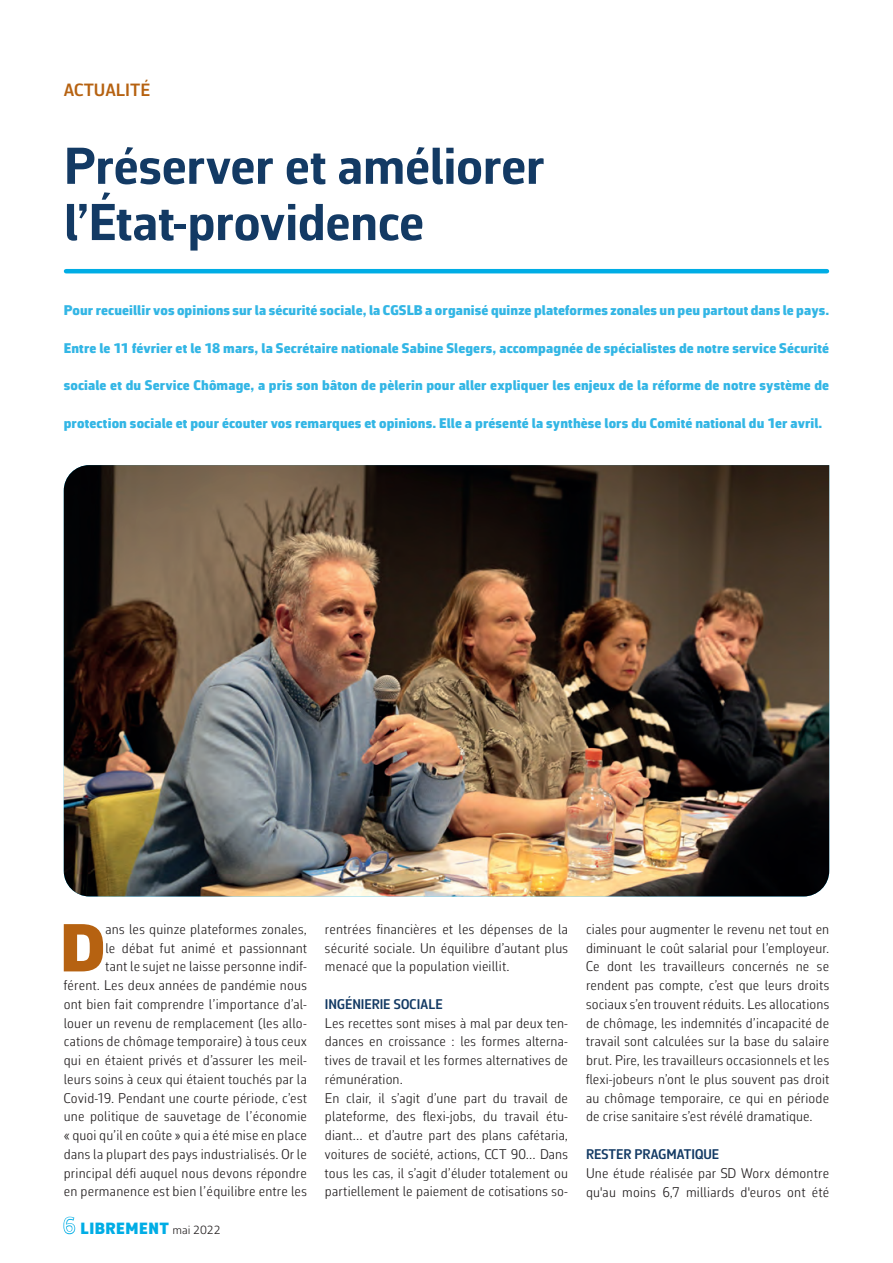
<style>
.page{position:relative;width:893px;height:1263px;background:#fff}
.page>*{position:absolute;margin:0;border:0;box-sizing:border-box;transform-origin:0 0}
.t1{font:900 68.7px "Corbeau Pro";color:#b66211}
.t2{font:700 52.5px/56.2px "Corbeau Pro";letter-spacing:-.01em;color:#133a64}
.t3{font:600 18px "Corbeau Pro";color:#b66211}
.t4{font:900 16.5px "Corbeau Pro";letter-spacing:.03em;color:#00ade5}
.t5{font:300 14.25px/18.8px "Corbeau Con Pro";letter-spacing:.015em;color:#231f20;text-align:justify}
.t6{font:900 14.25px "Corbeau Pro";letter-spacing:.01em;color:#33b6e5}
.t7{font:600 14.25px "Corbeau Con Pro";color:#133a64}
.s1{font-weight:400;font-size:22.5px}
.s2{font-weight:300;font-size:12px;color:#231f20}
</style>
<div class="page">
<hr style="left:66px;top:269px;width:761px;height:4px;background:#00ade5">
<img style="left:64px;top:465px;width:765px;height:431px">
<p class="t3" style="left:64px;top:78px;width:88px">ACTUALITÉ</p>
<h2 class="t2" style="left:64px;top:137px;width:482px">Préserver et améliorer l’État-providence</h2>
<p class="t6" style="left:64px;top:301px;width:767px">Pour recueillir vos opinions sur la sécurité sociale, la CGSLB a organisé quinze plateformes zonales un peu partout dans le pays.</p>
<p class="t6" style="left:64px;top:338px;width:767px">Entre le 11 février et le 18 mars, la Secrétaire nationale Sabine Slegers, accompagnée de spécialistes de notre service Sécurité</p>
<p class="t6" style="left:64px;top:376px;width:767px">sociale et du Service Chômage, a pris son bâton de pèlerin pour aller expliquer les enjeux de la réforme de notre système de</p>
<p class="t6" style="left:64px;top:413px;width:760px">protection sociale et pour écouter vos remarques et opinions. Elle a présenté la synthèse lors du Comité national du 1er avril.</p>
<p class="t5" style="left:64px;top:919px;width:245px;text-align:right">ans les quinze plateformes zonales,<br>le débat fut animé et passionnant<br>tant le sujet ne laisse personne indif-<br>férent. Les deux années de pandémie nous ont bien fait comprendre l’importance d’al&shy;louer un revenu de remplacement (les allo&shy;cations de chômage temporaire) à tous ceux qui en étaient privés et d’assurer les meil&shy;leurs soins à ceux qui étaient touchés par la Covid-19. Pendant une courte période, c’est une politique de sauvetage de l’économie « quoi qu’il en coûte » qui a été mise en place dans la plupart des pays industrialisés. Or le principal défi auquel nous devons répondre en permanence est bien l’équilibre entre les</p>
<p class="t5" style="left:325px;top:919px;width:245px">rentrées financières et les dépenses de la sécurité sociale. Un équilibre d’autant plus menacé que la population vieillit.</p>
<h1 class="t1" style="left:60px;top:902px;width:47px">D</h1>
<p class="t7" style="left:325px;top:994px;width:119px">INGÉNIERIE SOCIALE</p>
<p class="t5" style="left:325px;top:1013px;width:245px;text-align:left">Les recettes sont mises à mal par deux ten&shy;dances en croissance : les formes alterna&shy;tives de travail et les formes alternatives de rémunération.<br>En clair, il s’agit d’une part du travail de plateforme, des flexi-jobs, du travail étu&shy;diant… et d’autre part des plans cafétaria, voitures de société, actions, CCT 90… Dans tous les cas, il s’agit d’éluder totalement ou partiellement le paiement de cotisations so-</p>
<p class="t4" style="left:63px;top:1217px;width:159px"><span class="s1">6</span> LIBREMENT <span class="s2">mai 2022</span></p>
<p class="t5" style="left:586px;top:919px;width:245px">ciales pour augmenter le revenu net tout en diminuant le coût salarial pour l’employeur.<br>Ce dont les travailleurs concernés ne se rendent pas compte, c’est que leurs droits sociaux s’en trouvent réduits. Les allocations de chômage, les indemnités d’incapacité de travail sont calculées sur la base du salaire brut. Pire, les travailleurs occasionnels et les flexi-jobeurs n’ont le plus souvent pas droit au chômage temporaire, ce qui en période de crise sanitaire s’est révélé dramatique.</p>
<p class="t7" style="left:586px;top:1144px;width:135px">RESTER PRAGMATIQUE</p>
<p class="t5" style="left:586px;top:1163px;width:245px">Une étude réalisée par SD Worx démontre qu'au moins 6,7 milliards d'euros ont été</p>
</div>
